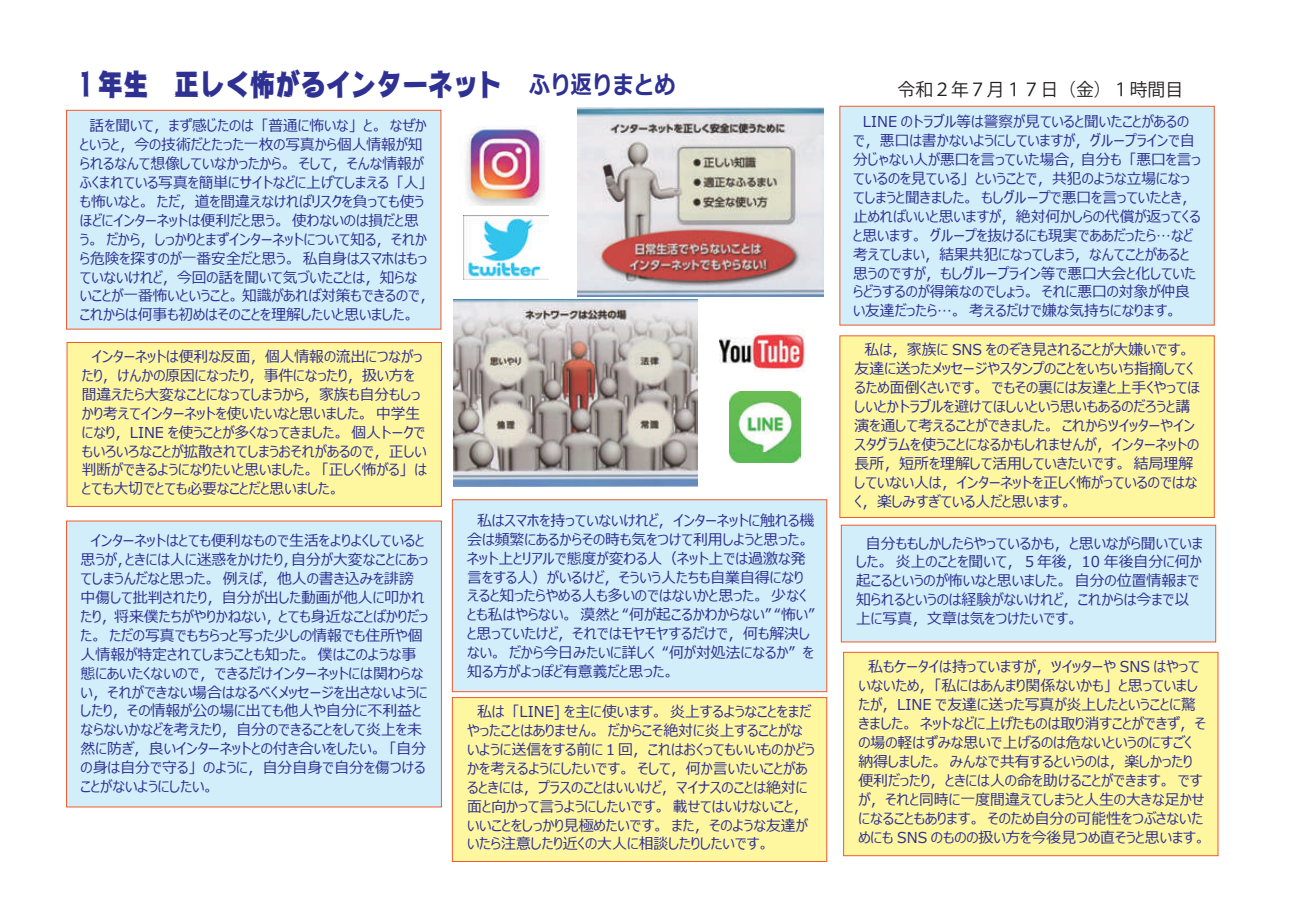
<style>
.page{position:relative;width:1289px;height:919px;background:#fff}
.page>*{position:absolute;margin:0;border:0;box-sizing:border-box;transform-origin:0 0}
.t1{font:30.6px "Ro Brush Std UB";color:#2e3092;scale:.83 1}
.t2{font:17.85px "Koz Go Pr 6 N";color:#231f20}
.t3{font:15px/18.9px "Meiryo UI";color:#2e3092}
.s1{font-family:"Meiryo";font-weight:700;font-size:25.2px}
</style>
<div class="page">
<img style="left:441px;top:126px;width:104px;height:80px">
<div style="left:67px;top:342px;width:375px;height:164px;background:#fff7a0;border:1px solid #f15a29"></div>
<div style="left:66px;top:520px;width:376px;height:287px;background:#d2eefb;border:1px solid #f15a29"></div>
<div style="left:841px;top:525px;width:374px;height:117px;background:#d2eefb"></div>
<div style="left:452px;top:499px;width:375px;height:193px;background:#d2eefb;border:1px solid #f15a29"></div>
<div style="left:843px;top:652px;width:375px;height:204px;background:#fff7a0;border:1px solid #f15a29"></div>
<img style="left:577px;top:107px;width:247px;height:190px">
<img style="left:729px;top:392px;width:71px;height:71px">
<img style="left:463px;top:216px;width:85px;height:63px">
<img style="left:719px;top:330px;width:86px;height:42px">
<img style="left:453px;top:299px;width:244px;height:188px">
<div style="left:66px;top:110px;width:375px;height:219px;background:#d2eefb;border:1px solid #f15a29"></div>
<div style="left:839px;top:106px;width:375px;height:219px;background:#d2eefb;border:1px solid #f15a29"></div>
<div style="left:839px;top:335px;width:375px;height:183px;background:#fff7a0;border:1px solid #f15a29"></div>
<div style="left:452px;top:697px;width:375px;height:164px;background:#fff7a0;border:1px solid #f15a29"></div>
<h1 class="t1" style="left:80px;top:62px;width:719px">1 年生　正しく怖がるインターネット　<span class="s1">ふり返りまとめ</span></h1>
<p class="t2" style="left:897px;top:79px;width:287px">令和２年７月１７日（金）１時間目</p>
<p class="t3" style="left:80px;top:117px;width:356px">　話を聞いて，まず感じたのは「普通に怖いな」と。なぜかというと，今の技術だとたった一枚の写真から個人情報が知られるなんて想像していなかったから。そして，そんな情報がふくまれている写真を簡単にサイトなどに上げてしまえる「人」も怖いなと。ただ，道を間違えなければリスクを負っても使うほどにインターネットは便利だと思う。使わないのは損だと思<br>う。だから，しっかりとまずインターネットについて知る，それから危険を探すのが一番安全だと思う。私自身はスマホはもっていないけれど，今回の話を聞いて気づいたことは，知らな<br>いことが一番怖いということ。知識があれば対策もできるので，これからは何事も初めはそのことを理解したいと思いました。</p>
<p class="t3" style="left:853px;top:113px;width:349px">　LINE のトラブル等は警察が見ていると聞いたことがあるので，悪口は書かないようにしていますが，グループラインで自分じゃない人が悪口を言っていた場合，自分も「悪口を言っているのを見ている」ということで，共犯のような立場になってしまうと聞きました。もしグループで悪口を言っていたとき，止めればいいと思いますが，絶対何かしらの代償が返ってくると思います。グループを抜けるにも現実でああだったら…など考えてしまい，結果共犯になってしまう，なんてことがあると思うのですが，もしグループライン等で悪口大会と化していたらどうするのが得策なのでしょう。それに悪口の対象が仲良い友達だったら…。考えるだけで嫌な気持ちになります。</p>
<p class="t3" style="left:854px;top:341px;width:347px">　私は，家族に SNS をのぞき見されることが大嫌いです。友達に送ったメッセージやスタンプのことをいちいち指摘してくるため面倒くさいです。でもその裏には友達と上手くやってほしいとかトラブルを避けてほしいという思いもあるのだろうと講演を通して考えることができました。これからツイッターやインスタグラムを使うことになるかもしれませんが，インターネットの長所，短所を理解して活用していきたいです。結局理解していない人は，インターネットを正しく怖がっているのではなく，楽しみすぎている人だと思います。</p>
<p class="t3" style="left:82px;top:348px;width:346px">　インターネットは便利な反面，個人情報の流出につながったり，けんかの原因になったり，事件になったり，扱い方を間違えたら大変なことになってしまうから，家族も自分もしっかり考えてインターネットを使いたいなと思いました。中学生になり，LINE を使うことが多くなってきました。個人トークでもいろいろなことが拡散されてしまうおそれがあるので，正しい判断ができるようになりたいと思いました。「正しく怖がる」はとても大切でとても必要なことだと思いました。</p>
<p class="t3" style="left:81px;top:532px;width:349px">　インターネットはとても便利なもので生活をよりよくしていると思うが，ときには人に迷惑をかけたり，自分が大変なことにあってしまうんだなと思った。例えば，他人の書き込みを誹謗中傷して批判されたり，自分が出した動画が他人に叩かれたり，将来僕たちがやりかねない，とても身近なことばかりだった。ただの写真でもちらっと写った少しの情報でも住所や個人情報が特定されてしまうことも知った。僕はこのような事態にあいたくないので，できるだけインターネットには関わらない，それができない場合はなるべくメッセージを出さないようにしたり，その情報が公の場に出ても他人や自分に不利益とならないかなどを考えたり，自分のできることをして炎上を未然に防ぎ，良いインターネットとの付き合いをしたい。「自分の身は自分で守る」のように，自分自身で自分を傷つけることがないようにしたい。</p>
<p class="t3" style="left:856px;top:534px;width:348px">　自分ももしかしたらやっているかも，と思いながら聞いていました。炎上のことを聞いて，５年後，10 年後自分に何か起こるというのが怖いなと思いました。自分の位置情報まで知られるというのは経験がないけれど，これからは今まで以上に写真，文章は気をつけたいです。</p>
<p class="t3" style="left:467px;top:511px;width:349px">　私はスマホを持っていないけれど，インターネットに触れる機会は頻繁にあるからその時も気をつけて利用しようと思った。ネット上とリアルで態度が変わる人（ネット上では過激な発言をする人）がいるけど，そういう人たちも自業自得になりえると知ったらやめる人も多いのではないかと思った。少なくとも私はやらない。漠然と “何が起こるかわからない” “怖い”と思っていたけど，それではモヤモヤするだけで，何も解決しない。だから今日みたいに詳しく “何が対処法になるか” を知る方がよっぽど有意義だと思った。</p>
<p class="t3" style="left:858px;top:658px;width:349px">　私もケータイは持っていますが，ツイッターや SNS はやっていないため，「私にはあんまり関係ないかも」と思っていましたが，LINE で友達に送った写真が炎上したということに驚きました。ネットなどに上げたものは取り消すことができず，その場の軽はずみな思いで上げるのは危ないというのにすごく納得しました。みんなで共有するというのは，楽しかったり便利だったり，ときには人の命を助けることができます。ですが，それと同時に一度間違えてしまうと人生の大きな足かせになることもあります。そのため自分の可能性をつぶさないためにも SNS のものの扱い方を今後見つめ直そうと思います。</p>
<p class="t3" style="left:467px;top:703px;width:349px">　私は「LINE] を主に使います。炎上するようなことをまだやったことはありません。だからこそ絶対に炎上することがないように送信をする前に１回，これはおくってもいいものかどうかを考えるようにしたいです。そして，何か言いたいことがあるときには，プラスのことはいいけど，マイナスのことは絶対に面と向かって言うようにしたいです。載せてはいけないこと，いいことをしっかり見極めたいです。また，そのような友達がいたら注意したり近くの大人に相談したりしたいです。</p>
</div>
